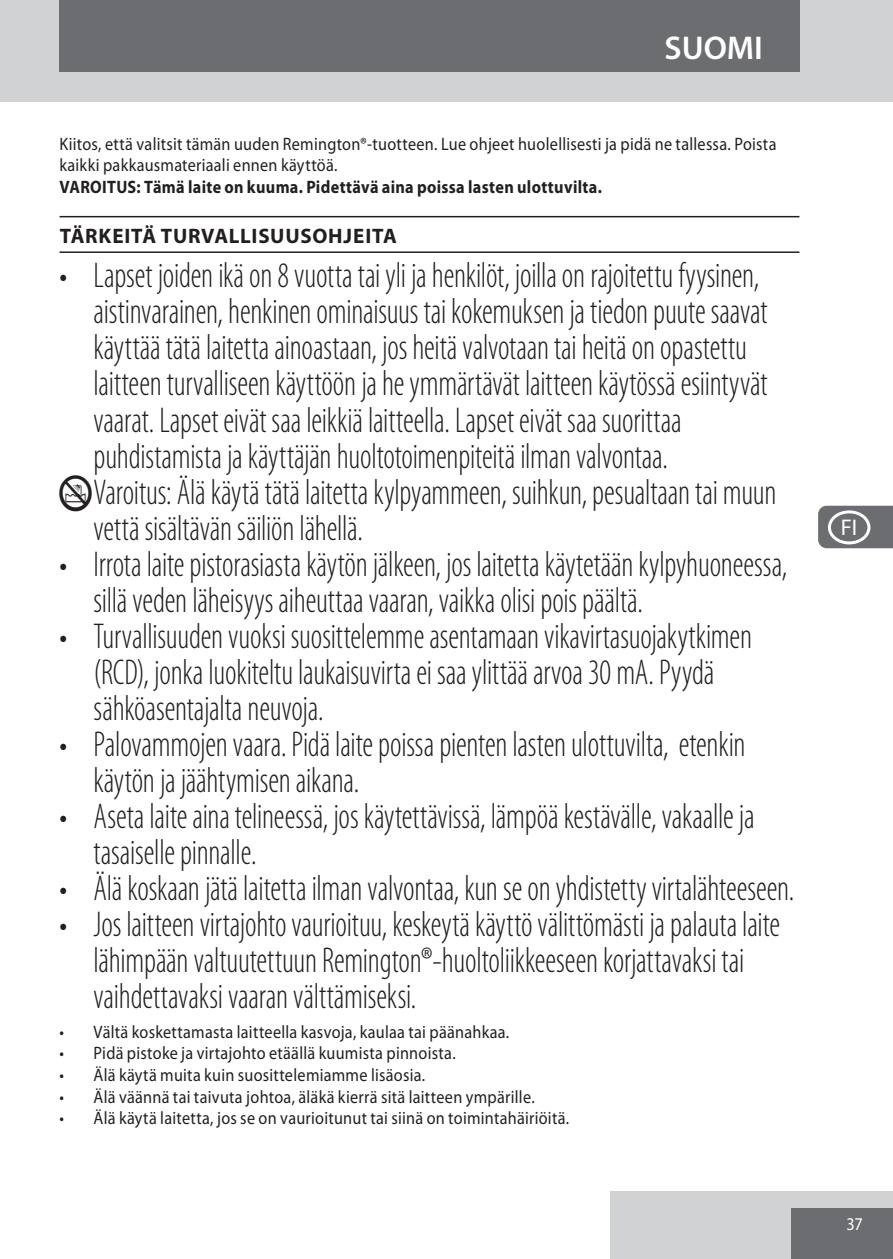
<style>
.page{position:relative;width:893px;height:1259px;background:#fff}
.page>*{position:absolute;margin:0;border:0;box-sizing:border-box;transform-origin:0 0}
.Mandatory_warnings{font:300 condensed 36px/36px "Myriad Pro";letter-spacing:-.005em;color:#231f20;scale:.9 1}
.t1{font:600 33px "Myriad Pro";color:#fff}
.t2{font:22.8px "Myriad Pro";color:#fff}
.heading{font:700 21px "Myriad Pro";letter-spacing:.035em;color:#231f20}
.default{font:18px/21.6px "Myriad Pro";letter-spacing:.015em;color:#231f20;scale:.9 1}
.default-2{font:700 18px "Myriad Pro";letter-spacing:.02em;color:#231f20;scale:.9 1}
.t3{font:18px "Myriad Pro";color:#fff;scale:.9 1}
.s1{font-family:"Myriad IS Otext";font-weight:400;font-stretch:normal}
</style>
<div class="page">
<div style="left:0;top:0;width:893px;height:102px;background:#d1d2d4"></div>
<div style="left:59px;top:0;width:740px;height:72px;background:#6c6d70"></div>
<div style="left:611px;top:1191px;width:282px;height:68px;background:#d1d2d4"></div>
<div style="left:791px;top:1208px;width:102px;height:51px;background:#6c6d70"></div>
<svg style="left:818px;top:506px;width:75px;height:42px;background:#747577"></svg>
<hr style="left:60px;top:216px;width:739px;height:1px;background:#231f20">
<hr style="left:60px;top:251px;width:739px;height:2px;background:#231f20">
<div style="left:828px;top:128px;width:42px;height:34px;border:3px solid #fff;border-radius:50%"></div>
<div style="left:828px;top:170px;width:42px;height:34px;border:3px solid #fff;border-radius:50%"></div>
<div style="left:828px;top:213px;width:42px;height:34px;border:3px solid #fff;border-radius:50%"></div>
<div style="left:828px;top:255px;width:42px;height:34px;border:3px solid #fff;border-radius:50%"></div>
<div style="left:828px;top:298px;width:42px;height:34px;border:3px solid #fff;border-radius:50%"></div>
<div style="left:828px;top:340px;width:42px;height:34px;border:3px solid #fff;border-radius:50%"></div>
<div style="left:828px;top:383px;width:42px;height:34px;border:3px solid #fff;border-radius:50%"></div>
<div style="left:828px;top:425px;width:42px;height:34px;border:3px solid #fff;border-radius:50%"></div>
<div style="left:828px;top:468px;width:42px;height:34px;border:3px solid #fff;border-radius:50%"></div>
<div style="left:828px;top:510px;width:42px;height:34px;border:3px solid #fff;border-radius:50%"></div>
<div style="left:828px;top:553px;width:42px;height:34px;border:3px solid #fff;border-radius:50%"></div>
<div style="left:828px;top:595px;width:42px;height:34px;border:3px solid #fff;border-radius:50%"></div>
<div style="left:828px;top:638px;width:42px;height:34px;border:3px solid #fff;border-radius:50%"></div>
<div style="left:828px;top:680px;width:42px;height:34px;border:3px solid #fff;border-radius:50%"></div>
<div style="left:828px;top:723px;width:42px;height:34px;border:3px solid #fff;border-radius:50%"></div>
<div style="left:828px;top:765px;width:42px;height:34px;border:3px solid #fff;border-radius:50%"></div>
<div style="left:828px;top:808px;width:42px;height:34px;border:3px solid #fff;border-radius:50%"></div>
<div style="left:828px;top:850px;width:42px;height:34px;border:3px solid #fff;border-radius:50%"></div>
<div style="left:828px;top:893px;width:42px;height:34px;border:3px solid #fff;border-radius:50%"></div>
<div style="left:828px;top:935px;width:42px;height:34px;border:3px solid #fff;border-radius:50%"></div>
<div style="left:828px;top:978px;width:42px;height:34px;border:3px solid #fff;border-radius:50%"></div>
<div style="left:828px;top:1020px;width:42px;height:34px;border:3px solid #fff;border-radius:50%"></div>
<div style="left:828px;top:1063px;width:42px;height:34px;border:3px solid #fff;border-radius:50%"></div>
<div style="left:828px;top:1106px;width:42px;height:34px;border:3px solid #fff;border-radius:50%"></div>
<div style="left:828px;top:1148px;width:42px;height:34px;border:3px solid #fff;border-radius:50%"></div>
<p class="t1" style="left:665px;top:27px;width:100px">SUOMI</p>
<p class="default" style="left:60px;top:132px;width:798px">Kiitos, että valitsit tämän uuden Remington®-tuotteen. Lue ohjeet huolellisesti ja pidä ne tallessa. Poista kaikki pakkausmateriaali ennen käyttöä.</p>
<p class="default-2" style="left:60px;top:175px;width:604px">VAROITUS: Tämä laite on kuuma. Pidettävä aina poissa lasten ulottuvilta.</p>
<p class="heading" style="left:60px;top:222px;width:339px">TÄRKEITÄ TURVALLISUUSOHJEITA</p>
<p class="Mandatory_warnings" style="left:94px;top:258px;width:750px;text-indent:-34px">• Lapset joiden ikä on 8 vuotta tai yli ja henkilöt, joilla on rajoitettu fyysinen, aistinvarainen, henkinen ominaisuus tai kokemuksen ja tiedon puute saavat käyttää tätä laitetta ainoastaan, jos heitä valvotaan tai heitä on opastettu laitteen turvalliseen käyttöön ja he ymmärtävät laitteen käytössä esiintyvät vaarat. Lapset eivät saa leikkiä laitteella. Lapset eivät saa suorittaa puhdistamista ja käyttäjän huoltotoimenpiteitä ilman valvontaa.</p>
<p class="Mandatory_warnings" style="left:94px;top:474px;width:760px;text-indent:-34px"><span class="s1">L</span>Varoitus: Älä käytä tätä laitetta kylpyammeen, suihkun, pesualtaan tai muun vettä sisältävän säiliön lähellä.</p>
<p class="Mandatory_warnings" style="left:94px;top:546px;width:772px;text-indent:-34px">• Irrota laite pistorasiasta käytön jälkeen, jos laitetta käytetään kylpyhuoneessa, sillä veden läheisyys aiheuttaa vaaran, vaikka olisi pois päältä.</p>
<p class="Mandatory_warnings" style="left:94px;top:618px;width:733px;text-indent:-34px">• Turvallisuuden vuoksi suosittelemme asentamaan vikavirtasuojakytkimen (RCD), jonka luokiteltu laukaisuvirta ei saa ylittää arvoa 30 mA. Pyydä sähköasentajalta neuvoja.</p>
<p class="Mandatory_warnings" style="left:94px;top:726px;width:726px;text-indent:-34px">• Palovammojen vaara. Pidä laite poissa pienten lasten ulottuvilta, etenkin käytön ja jäähtymisen aikana.</p>
<p class="Mandatory_warnings" style="left:94px;top:798px;width:736px;text-indent:-34px">• Aseta laite aina telineessä, jos käytettävissä, lämpöä kestävälle, vakaalle ja tasaiselle pinnalle.</p>
<p class="Mandatory_warnings" style="left:60px;top:870px;width:818px">• Älä koskaan jätä laitetta ilman valvontaa, kun se on yhdistetty virtalähteeseen.</p>
<p class="Mandatory_warnings" style="left:94px;top:906px;width:764px;text-indent:-34px">• Jos laitteen virtajohto vaurioituu, keskeytä käyttö välittömästi ja palauta laite lähimpään valtuutettuun Remington®-huoltoliikkeeseen korjattavaksi tai vaihdettavaksi vaaran välttämiseksi.</p>
<p class="default" style="left:60px;top:1020px;width:501px">• Vältä koskettamasta laitteella kasvoja, kaulaa tai päänahkaa.</p>
<p class="default" style="left:60px;top:1042px;width:442px">• Pidä pistoke ja virtajohto etäällä kuumista pinnoista.</p>
<p class="default" style="left:60px;top:1064px;width:408px">• Älä käytä muita kuin suosittelemiamme lisäosia.</p>
<p class="default" style="left:60px;top:1085px;width:529px">• Älä väännä tai taivuta johtoa, äläkä kierrä sitä laitteen ympärille.</p>
<p class="default" style="left:60px;top:1107px;width:568px">• Älä käytä laitetta, jos se on vaurioitunut tai siinä on toimintahäiriöitä.</p>
<p class="t2" style="left:841px;top:513px;width:18px">FI</p>
<p class="t3" style="left:846px;top:1212px;width:20px">37</p>
</div>
